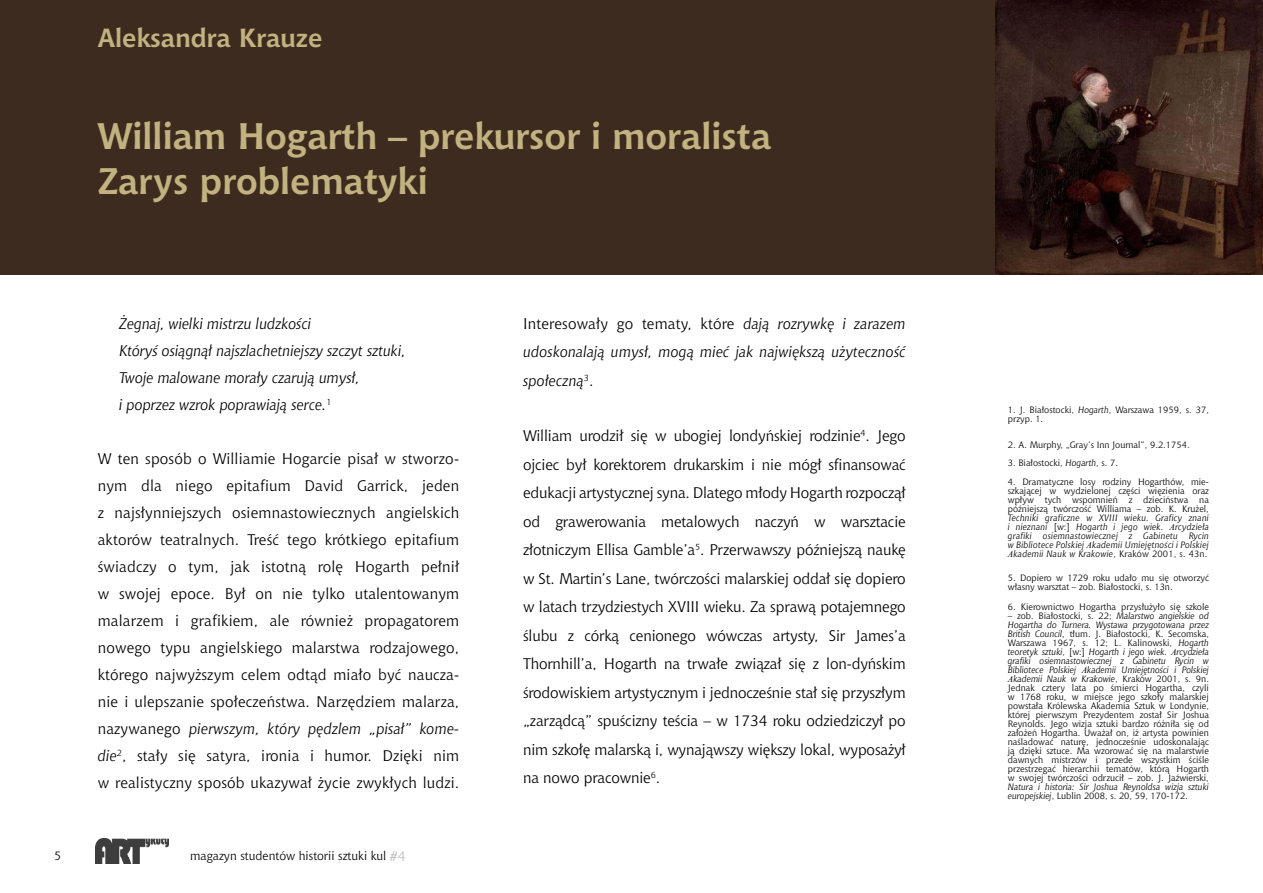
<style>
.page{position:relative;width:1263px;height:893px;background:#fff}
.page>*{position:absolute;margin:0;border:0;box-sizing:border-box;transform-origin:0 0}
.t1{font:700 36px/45px "Chianti PL";color:#c2b280}
.t2{font:700 25.5px "Chianti PL";color:#c2b280}
.t3{font:15px/27px "Chianti PL";letter-spacing:-.01em;color:#000;text-align:justify}
.t4{font:italic 15px/27px "Chianti PL";color:#000}
.t5{font:12px "Chianti PL";color:#000}
.t6{font:9px/9px "Chianti PL";color:#000}
.t7{font:italic 9px/9px "Chianti PL";letter-spacing:.01em;color:#000;text-align:justify}
.s1{font-style:italic}
.s2{font-size:13.5px;color:#b9babf}
.s3{font-style:normal}
.s4{font-family:"Times New Roman"}
.s5{font-family:"Times New Roman";font-style:italic}
</style>
<div class="page">
<div style="left:0;top:0;width:1022px;height:274px;background:#3d2b1f"></div>
<img style="left:96px;top:839px;width:73px;height:24px">
<img style="left:995px;top:0;width:268px;height:274px">
<h2 class="t2" style="left:98px;top:22px;width:226px">Aleksandra Krauze</h2>
<h1 class="t1" style="left:98px;top:114px;width:675px">William Hogarth – prekursor i moralista<br>Zarys problematyki</h1>
<p class="t4" style="left:119px;top:310px;width:288px">Żegnaj, wielki mistrzu ludzkości<br>Któryś osiągnął najszlachetniejszy szczyt sztuki, Twoje malowane morały czarują umysł,<br>i poprzez wzrok poprawiają serce.<sup>1</sup></p>
<p class="t3" style="left:98px;top:445px;width:363px">W ten sposób o Williamie Hogarcie pisał w stworzo&shy;nym dla niego epitafium David Garrick, jeden z najsłynniejszych osiemnastowiecznych angielskich aktorów teatralnych. Treść tego krótkiego epitafium świadczy o tym, jak istotną rolę Hogarth pełnił w swojej epoce. Był on nie tylko utalentowanym malarzem i grafikiem, ale również propagatorem nowego typu angielskiego malarstwa rodzajowego, którego najwyższym celem odtąd miało być naucza&shy;nie i ulepszanie społeczeństwa. Narzędziem malarza, nazywanego <span class="s1">pierwszym, który pędzlem „pisał” kome&shy;die</span><sup>2</sup>, stały się satyra, ironia i humor. Dzięki nim w realistyczny sposób ukazywał życie zwykłych ludzi.</p>
<p class="t5" style="left:54px;top:848px;width:9px">5</p>
<p class="t5" style="left:190px;top:848px;width:217px">magazyn studentów historii sztuki kul <span class="s2">#4</span></p>
<p class="t4" style="left:523px;top:309px;width:384px;line-height:28.5px;text-align:justify"><span class="s3">Interesowały go tematy, które</span> dają rozrywkę i zarazem udoskonalają umysł, mogą mieć jak największą użyteczność społeczną<sup>3</sup><span class="s3">.</span></p>
<p class="t3" style="left:523px;top:422px;width:384px;line-height:28.5px">William urodził się w ubogiej londyńskiej rodzinie<sup>4</sup>. Jego ojciec był korektorem drukarskim i nie mógł sfinansować edukacji artystycznej syna. Dlatego młody Hogarth rozpoczął od grawerowania metalowych naczyń w warsztacie złotniczym Ellisa Gamble’a<sup>5</sup>. Przerwawszy późniejszą naukę w St. Martin’s Lane, twórczości malarskiej oddał się dopiero w latach trzydziestych XVIII wieku. Za sprawą potajemnego ślubu z córką cenionego wówczas artysty, Sir James’a Thornhill’a, Hogarth na trwałe związał się z lon-dyńskim środowiskiem artystycznym i jednocześnie stał się przyszłym „zarządcą” spuścizny teścia – w 1734 roku odziedziczył po nim szkołę malarską i, wynająwszy większy lokal, wyposażył na nowo pracownie<sup>6</sup>.</p>
<p class="t6" style="left:1008px;top:405px;width:203px">1. J. Białostocki, <span class="s1">Hogarth</span>, Warszawa 1959, s. 37, przyp. 1.</p>
<p class="t6" style="left:1008px;top:441px;width:183px">2. A. Murphy, „Gray’s Inn Journal”, 9.2.1754.</p>
<p class="t6" style="left:1008px;top:459px;width:112px">3. Białostocki, <span class="s1">Hogarth</span>, s. 7.</p>
<p class="t6" style="left:1008px;top:477px;width:203px;text-align:justify">4. Dramatyczne losy rodziny Hogarthów, mie&shy;szkającej w wydzielonej części więzienia oraz wpływ tych wspomnień z dzieciństwa na późniejszą twórczość Williama – zob. K. Krużel,</p>
<p class="t7" style="left:1008px;top:513px;width:203px">Techniki graficzne w XVIII wieku. Graficy znani i nieznani <span class="s3">[w:]</span> Hogarth i jego wiek. <span class="s4">A</span>rcydzieła grafiki osiemnastowiecznej z Gabinetu Rycin w Bibliotece Polskiej <span class="s4">A</span>kademii Umiejętności i Polskiej <span class="s4">A</span>kademii Nauk w Krakowie<span class="s3">, Kraków 2001, s. 43n.</span></p>
<p class="t6" style="left:1008px;top:573px;width:203px">5. Dopiero w 1729 roku udało mu się otworzyć własny warsztat – zob. Białostocki, s. 13n.</p>
<p class="t6" style="left:1008px;top:603px;width:203px">6. Kierownictwo Hogartha przysłużyło się szkole</p>
<p class="t6" style="left:1008px;top:612px;width:203px;text-align:justify">– zob. Białostocki, s. 22; <span class="s1">Malarstwo angielskie od Hogartha do Turnera. Wystawa przygotowana przez British Council</span>, tłum. J. Białostocki, K. Secomska, Warszawa 1967, s. 12; L. Kalinowski, <span class="s1">Hogarth teoretyk sztuki</span>, [w:] <span class="s1">Hogarth i jego wiek.</span> <span class="s5">A</span><span class="s1">rcydzieła grafiki osiemnastowiecznej z Gabinetu Rycin w Bibliotece Polskiej</span> <span class="s5">A</span><span class="s1">kademii Umiejętności i Polskiej </span><span class="s5">A</span><span class="s1">kademii Nauk w Krakowie</span>, Kraków 2001, s. 9n.<br>Jednak cztery lata po śmierci Hogartha, czyli w 1768 roku, w miejsce jego szkoły malarskiej powstała Królewska Akademia Sztuk w Londynie, której pierwszym Prezydentem został Sir Joshua Reynolds. Jego wizja sztuki bardzo różniła się od założeń Hogartha. Uważał on, iż artysta powinien naśladować naturę, jednocześnie udoskonalając ją dzięki sztuce. Ma wzorować się na malarstwie dawnych mistrzów i przede wszystkim ściśle przestrzegać hierarchii tematów, którą Hogarth w swojej twórczości odrzucił – zob. J. Jaźwierski,</p>
<p class="t7" style="left:1008px;top:783px;width:203px">Natura i historia: Sir Joshua Reynoldsa wizja sztuki europejskiej<span class="s3">, Lublin 2008, s. 20, 59, 170-172.</span></p>
</div>
